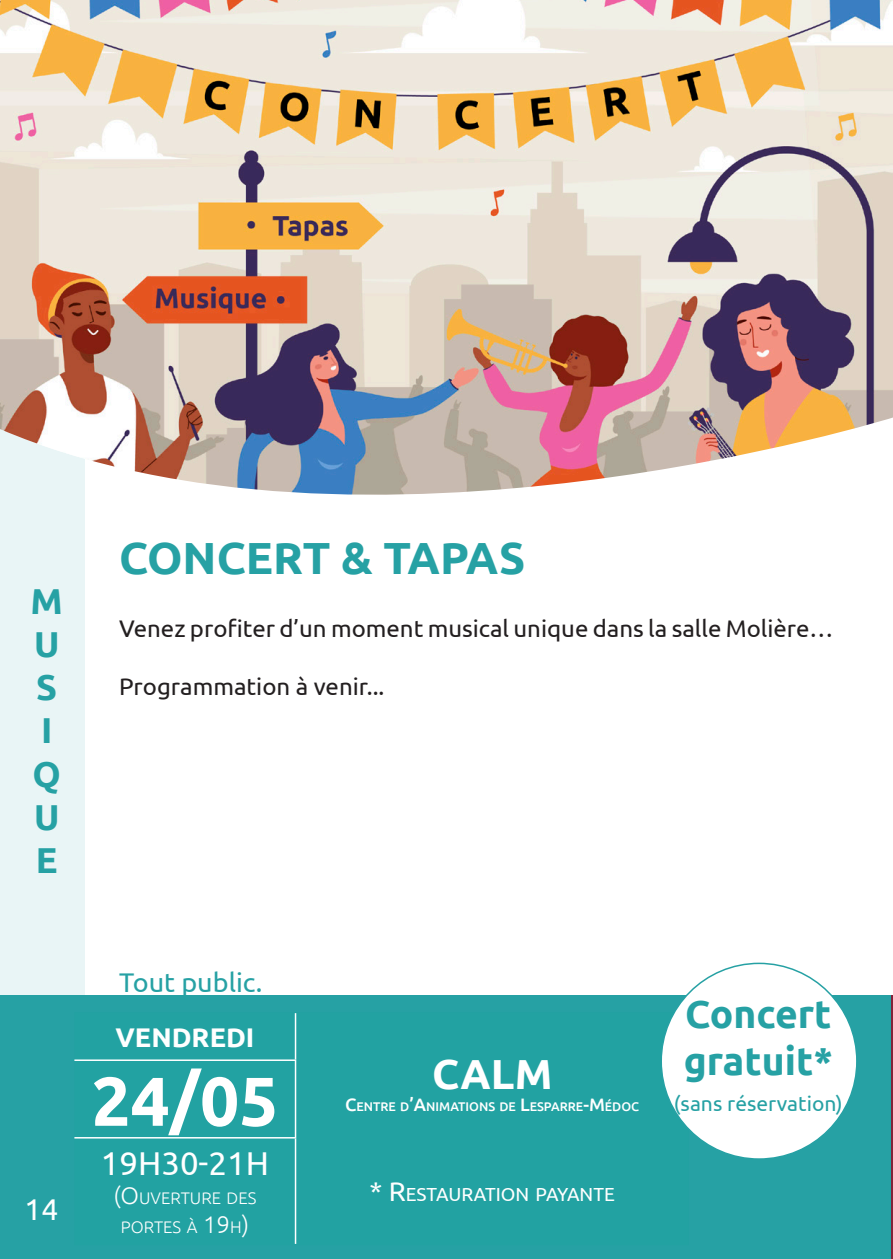
<style>
.page{position:relative;width:893px;height:1259px;background:#fff}
.page>*{position:absolute;margin:0;border:0;box-sizing:border-box;transform-origin:0 0}
.t1{font:700 69px "Ubuntu";color:#fff}
.t2{font:700 45px "Ubuntu";color:#26a1a4}
.t3{font:700 42px "Ubuntu";color:#fff}
.t4{font:700 39px "Ubuntu";color:#26a1a4}
.t5{font:700 36px "Ubuntu";color:#26a1a4}
.t6{font:33px "Ubuntu";color:#fff}
.t7{font:30px "Ubuntu";color:#fff}
.t8{font:27px "Ubuntu";color:#26a1a4}
.t9{font:700 27px "Ubuntu";color:#fff}
.t10{font:24px "Ubuntu";color:#231f20}
.t11{font:21px "Ubuntu";color:#26a1a4}
.t12{font:18.9px "Ubuntu";color:#fff}
.t13{font:300 16.8px/28.8px "Ubuntu";color:#fff;text-align:center}
.t14{font:500 12.6px "Ubuntu";color:#fff}
.s1{font-size:24px}
.s2{font-size:18px}
.s3{font-size:27px}
</style>
<div class="page">
<div style="left:0;top:172px;width:85px;height:959px;background:#e9f5f6"></div>
<div style="left:0;top:995px;width:891px;height:264px;background:#26a1a4"></div>
<svg style="left:74px;top:1013px;width:223px;height:231px"></svg>
<hr style="left:74px;top:1059px;width:222px;height:2px;background:#fff">
<hr style="left:74px;top:1137px;width:222px;height:1px;background:#fff">
<hr style="left:295px;top:1013px;width:1px;height:46px;background:#fff">
<hr style="left:295px;top:1061px;width:1px;height:76px;background:#fff">
<hr style="left:295px;top:1138px;width:1px;height:106px;background:#fff">
<div style="left:661px;top:963px;width:196px;height:196px;background:#fff;border-radius:50%"></div>
<hr style="left:891px;top:995px;width:2px;height:264px;background:#842139">
<img style="left:0;top:0;width:893px;height:495px">
<p class="t5" style="left:31px;top:579px;width:34px">M</p>
<p class="t5" style="left:34px;top:622px;width:27px">U</p>
<p class="t5" style="left:36px;top:665px;width:22px">S</p>
<p class="t5" style="left:41px;top:708px;width:13px">I</p>
<p class="t5" style="left:33px;top:752px;width:30px">Q</p>
<p class="t5" style="left:34px;top:795px;width:27px">U</p>
<p class="t5" style="left:36px;top:838px;width:23px">E</p>
<p class="t2" style="left:119px;top:530px;width:408px">CONCERT &amp; TAPAS</p>
<p class="t10" style="left:119px;top:614px;width:716px">Venez profiter d’un moment musical unique dans la salle Molière…</p>
<p class="t10" style="left:119px;top:672px;width:267px">Programmation à venir...</p>
<p class="t7" style="left:25px;top:1191px;width:35px">14</p>
<p class="t8" style="left:119px;top:965px;width:145px">Tout public.</p>
<p class="t9" style="left:115px;top:1020px;width:140px">VENDREDI</p>
<p class="t1" style="left:92px;top:1059px;width:188px">24/05</p>
<p class="t6" style="left:101px;top:1143px;width:170px">19H30-21H</p>
<p class="t13" style="left:114px;top:1183px;width:144px"><span class="s1">(O</span>UVERTURE DES<br>PORTES À <span class="s1">19</span>H<span class="s1">)</span></p>
<p class="t3" style="left:432px;top:1048px;width:122px">CALM</p>
<p class="t14" style="left:345px;top:1098px;width:295px"><span class="s2">C</span>ENTRE D<span class="s2">’A</span>NIMATIONS DE <span class="s2">L</span>ESPARRE<span class="s2">-M</span> ÉDOC</p>
<p class="t12" style="left:370px;top:1182px;width:247px"><span class="s3">* R</span>ESTAURATION PAYANTE</p>
<p class="t4" style="left:685px;top:991px;width:148px">Concert</p>
<p class="t4" style="left:684px;top:1037px;width:151px">gratuit*</p>
<p class="t11" style="left:674px;top:1091px;width:170px">(sans réservation)</p>
</div>
